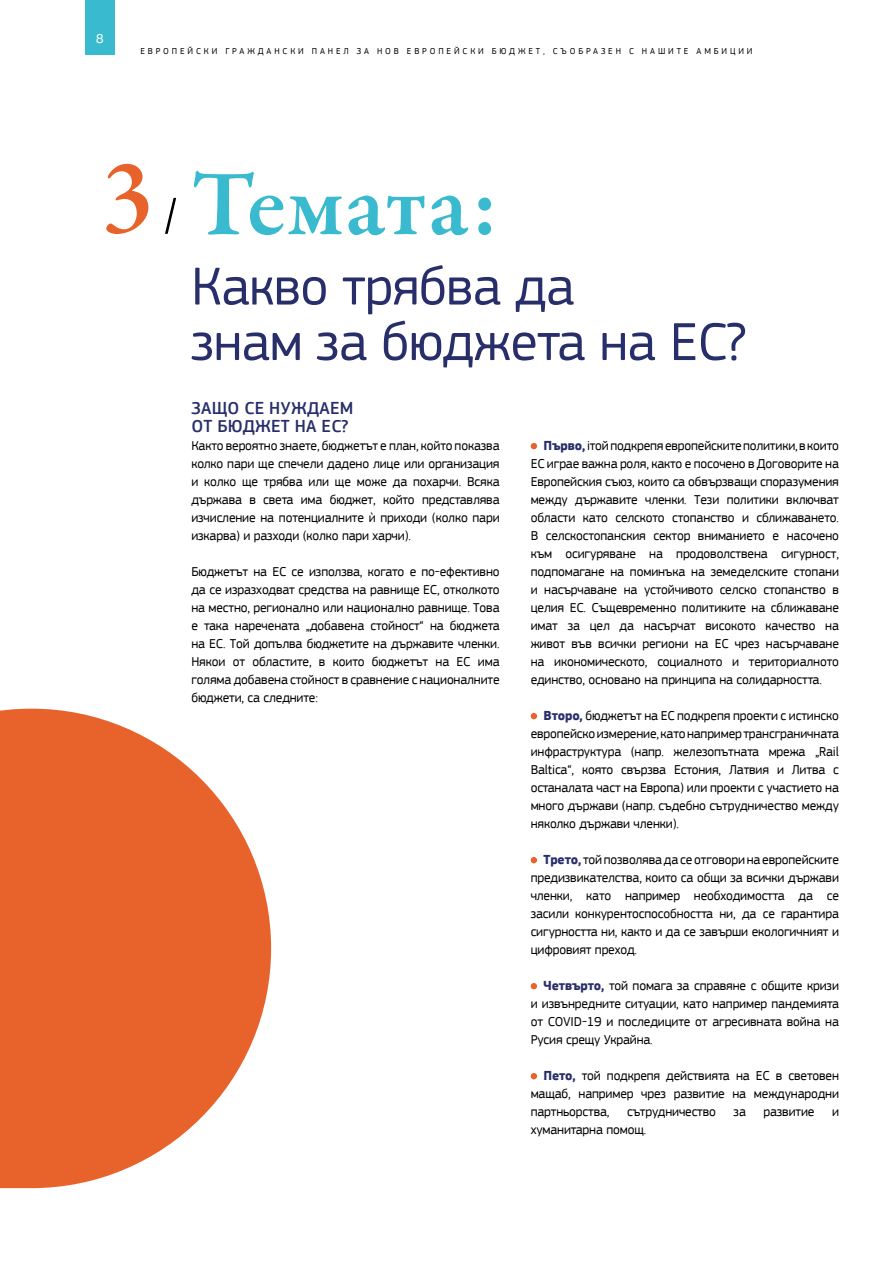
<style>
.page{position:relative;width:893px;height:1263px;background:#fff}
.page>*{position:absolute;margin:0;border:0;box-sizing:border-box;transform-origin:0 0}
.t1{font:600 94.5px "Garamond Premr Pro";letter-spacing:.015em;color:#39bacf}
.t2{font:55.5px/55.5px "EC Square Sans Pro";letter-spacing:-.01em;color:#282e6a}
.t3{font:500 18px/18px "EC Square Sans Pro";letter-spacing:.01em;color:#282e6a}
.t4{font:13.5px/18px "EC Square Sans Pro";letter-spacing:-.01em;color:#000;text-align:justify}
.t5{font:13.5px "EC Square Sans Pro";color:#fff}
.t6{font:9px "EC Square Sans Pro";letter-spacing:.32em;color:#000}
.s1{font-weight:700;color:#282e6a}
</style>
<div class="page">
<div style="left:85px;top:0;width:30px;height:54px;background:#39bacf"></div>
<svg style="left:531px;top:443px;width:6px;height:6px"></svg>
<svg style="left:531px;top:713px;width:6px;height:6px"></svg>
<svg style="left:531px;top:857px;width:6px;height:6px"></svg>
<svg style="left:531px;top:983px;width:6px;height:6px"></svg>
<svg style="left:531px;top:1073px;width:6px;height:6px"></svg>
<svg style="left:165px;top:198px;width:11px;height:36px"></svg>
<svg style="left:106px;top:164px;width:42px;height:70px"></svg>
<svg style="left:0;top:709px;width:271px;height:479px;fill:#e8632c"></svg>
<p class="t5" style="left:96px;top:30px;width:9px">8</p>
<p class="t6" style="left:140px;top:46px;width:614px">ЕВРОПЕЙСКИ ГРАЖДАНСКИ ПАНЕЛ ЗА НОВ ЕВРОПЕЙСКИ БЮДЖЕТ, СЪОБРАЗЕН С НАШИТЕ АМБИЦИИ</p>
<h1 class="t1" style="left:191px;top:147px;width:309px">Темата:</h1>
<h2 class="t2" style="left:191px;top:259px;width:556px">Какво трябва да<br>знам за бюджета на ЕС?</h2>
<h3 class="t3" style="left:192px;top:399px;width:163px">ЗАЩО СЕ НУЖДАЕМ<br>ОТ БЮДЖЕТ НА ЕС?</h3>
<p class="t4" style="left:191px;top:437px;width:310px">Както вероятно знаете, бюджетът е план, който показва колко пари ще спечели дадено лице или организация и колко ще трябва или ще може да похарчи. Всяка държава в света има бюджет, който представлява изчисление на потенциалните ѝ приходи (колко пари изкарва) и разходи (колко пари харчи).</p>
<p class="t4" style="left:191px;top:563px;width:310px">Бюджетът на ЕС се използва, когато е по-ефективно да се изразходват средства на равнище ЕС, отколкото на местно, регионално или национално равнище. Това е така наречената „добавена стойност“ на бюджета на ЕС. Той допълва бюджетите на държавите членки.<br>Някои от областите, в които бюджетът на ЕС има голяма добавена стойност в сравнение с националните бюджети, са следните:</p>
<p class="t4" style="left:531px;top:437px;width:310px;text-indent:13px"><span class="s1">Първо,</span> iтой подкрепя европейските политики, в които ЕС играе важна роля, както е посочено в Договорите на Европейския съюз, които са обвързващи споразумения между държавите членки. Тези политики включват области като селското стопанство и сближаването.<br>В селскостопанския сектор вниманието е насочено към осигуряване на продоволствена сигурност, подпомагане на поминъка на земеделските стопани и насърчаване на устойчивото селско стопанство в целия ЕС. Същевременно политиките на сближаване имат за цел да насърчат високото качество на живот във всички региони на ЕС чрез насърчаване на икономическото, социалното и териториалното единство, основано на принципа на солидарността.</p>
<p class="t4" style="left:531px;top:707px;width:310px;text-indent:13px"><span class="s1">Второ,</span> бюджетът на ЕС подкрепя проекти с истинско европейско измерение, като например трансграничната инфраструктура (напр. железопътната мрежа „Rail Baltica“, която свързва Естония, Латвия и Литва с останалата част на Европа) или проекти с участието на много държави (напр. съдебно сътрудничество между няколко държави членки).</p>
<p class="t4" style="left:531px;top:851px;width:310px;text-indent:13px"><span class="s1">Трето,</span> той позволява да се отговори на европейските предизвикателства, които са общи за всички държави членки, като например необходимостта да се засили конкурентоспособността ни, да се гарантира сигурността ни, както и да се завърши екологичният и цифровият преход.</p>
<p class="t4" style="left:531px;top:977px;width:310px;text-indent:13px"><span class="s1">Четвърто,</span> той помага за справяне с общите кризи и извънредните ситуации, като например пандемията от COVID-19 и последиците от агресивната война на Русия срещу Украйна.</p>
<p class="t4" style="left:531px;top:1067px;width:310px;text-indent:13px"><span class="s1">Пето,</span> той подкрепя действията на ЕС в световен мащаб, например чрез развитие на международни партньорства,</p>
<p class="t4" style="left:627px;top:1103px;width:90px">сътрудничество</p>
<p class="t4" style="left:734px;top:1103px;width:14px">за</p>
<p class="t4" style="left:763px;top:1103px;width:53px">развитие</p>
<p class="t4" style="left:832px;top:1103px;width:8px">и</p>
<p class="t4" style="left:531px;top:1121px;width:117px">хуманитарна помощ.</p>
</div>
